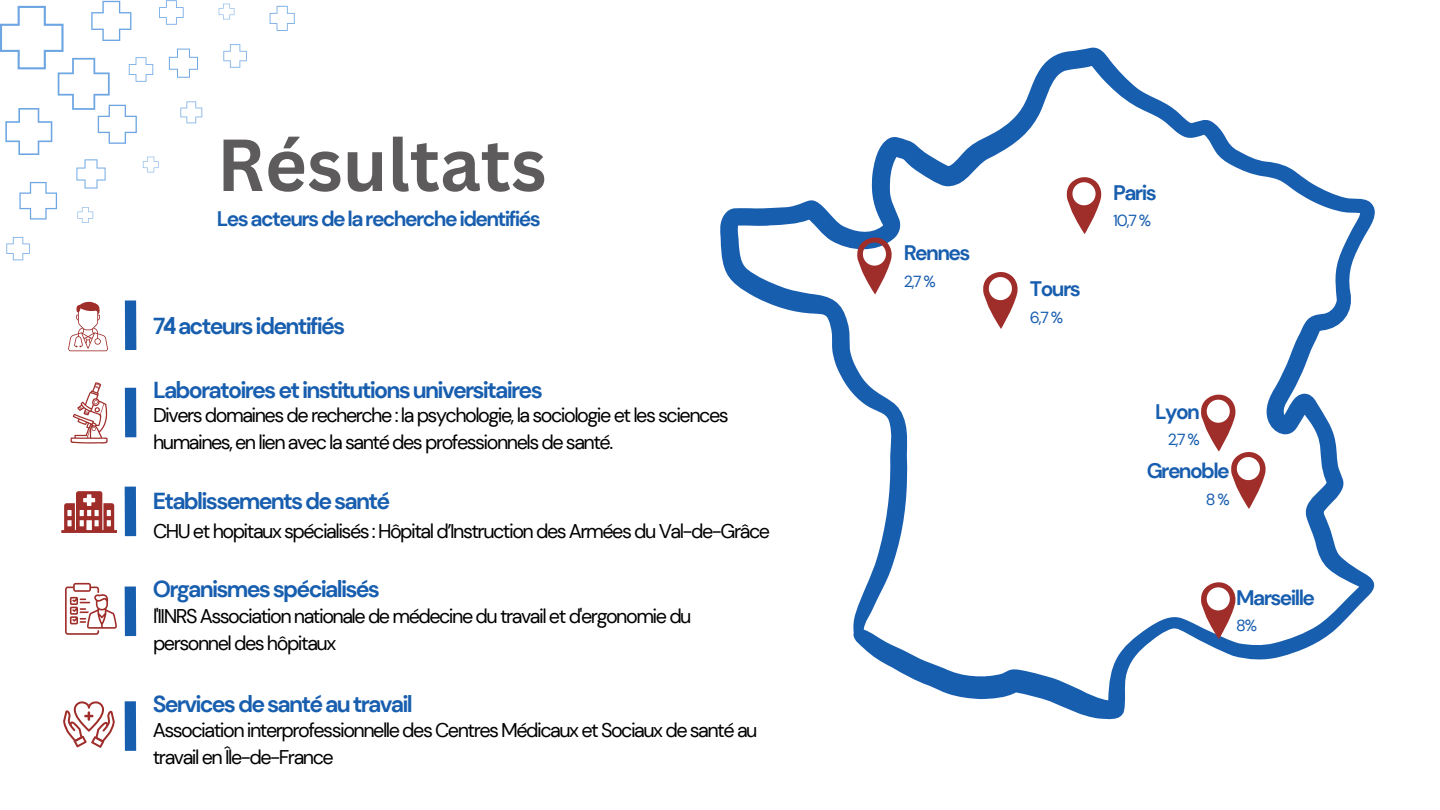
<style>
.page{position:relative;width:1440px;height:810px;background:#fff}
.page>*{position:absolute;margin:0;border:0;box-sizing:border-box;transform-origin:0 0}
.t1{font:700 72px "Canva Sans";color:#5d5b5b}
.t2{font:700 23.1px "DM Sans";letter-spacing:-.075em;color:#185eaf}
.t3{font:700 21px "DM Sans";letter-spacing:-.075em;color:#185eaf}
.t4{font:19.8px/27.2px "DM Sans";letter-spacing:-.075em;color:#000}
.t5{font:16px "DM Sans";color:#185eaf}
.s1{font-family:"Century Gothic"}
</style>
<div class="page">
<svg style="left:223px;top:44px;width:24px;height:24px"></svg>
<svg style="left:6px;top:237px;width:24px;height:23px"></svg>
<svg style="left:219px;top:4px;width:15px;height:15px"></svg>
<svg style="left:0;top:0;width:202px;height:223px"></svg>
<svg style="left:270px;top:6px;width:25px;height:25px"></svg>
<div style="left:125px;top:300px;width:11px;height:50px;background:#185eaf"></div>
<svg style="left:68px;top:302px;width:40px;height:49px"></svg>
<svg style="left:720px;top:47px;width:655px;height:673px"></svg>
<svg style="left:1065px;top:177px;width:37px;height:57px"></svg>
<svg style="left:1200px;top:582px;width:36px;height:57px"></svg>
<svg style="left:1200px;top:394px;width:66px;height:115px"></svg>
<svg style="left:856px;top:237px;width:36px;height:57px"></svg>
<svg style="left:982px;top:272px;width:36px;height:57px"></svg>
<div style="left:125px;top:388px;width:11px;height:49px;background:#185eaf"></div>
<div style="left:125px;top:487px;width:11px;height:49px;background:#185eaf"></div>
<div style="left:125px;top:587px;width:11px;height:49px;background:#185eaf"></div>
<div style="left:125px;top:701px;width:11px;height:50px;background:#185eaf"></div>
<svg style="left:70px;top:382px;width:38px;height:62px"></svg>
<svg style="left:61px;top:491px;width:56px;height:42px"></svg>
<svg style="left:65px;top:583px;width:52px;height:52px"></svg>
<svg style="left:63px;top:701px;width:52px;height:47px"></svg>
<p class="t1" style="left:217px;top:114px;width:331px">Résultats</p>
<p class="t3" style="left:217px;top:206px;width:325px">Les acteurs de la recherche identifiés</p>
<h2 class="t2" style="left:153px;top:311px;width:194px">7<span class="s1">4</span>acteurs identifiés</h2>
<h2 class="t2" style="left:153px;top:375px;width:391px">Laboratoires et institutions universitaires</h2>
<h2 class="t4" style="left:153px;top:402px;width:577px">Divers domaines de recherche : la psychologie, la sociologie et les sciences humaines, en lien avec la santé des professionnels de santé.</h2>
<h2 class="t2" style="left:153px;top:486px;width:239px">Etablissements de santé</h2>
<h2 class="t4" style="left:153px;top:517px;width:619px">CHU et hopitaux spécialisés : Hôpital d’Instruction des Armées du Val-de-Grâce</h2>
<h2 class="t2" style="left:153px;top:574px;width:229px">Organismes spécialisés</h2>
<h2 class="t4" style="left:153px;top:602px;width:540px">l'IINRS Association nationale de médecine du travail et d'ergonomie du personnel des hôpitaux</h2>
<h2 class="t2" style="left:153px;top:689px;width:262px">Services de santé au travail</h2>
<h2 class="t4" style="left:153px;top:716px;width:606px">Association interprofessionnelle des Centres Médicaux et Sociaux de santé au travail en Île-de-France</h2>
<p class="t3" style="left:904px;top:240px;width:68px">Rennes</p>
<h2 class="t5" style="left:904px;top:271px;width:34px">2,7 %</h2>
<p class="t3" style="left:1030px;top:275px;width:52px">Tours</p>
<p class="t5" style="left:1030px;top:307px;width:35px">6,7 %</p>
<p class="t3" style="left:1113px;top:179px;width:45px">Paris</p>
<h2 class="t5" style="left:1113px;top:210px;width:39px">10,7 %</h2>
<p class="t3" style="left:1155px;top:398px;width:46px">Lyon</p>
<h2 class="t5" style="left:1168px;top:429px;width:34px">2,7 %</h2>
<p class="t3" style="left:1147px;top:458px;width:85px">Grenoble</p>
<p class="t5" style="left:1206px;top:489px;width:25px">8 %</p>
<p class="t3" style="left:1236px;top:584px;width:80px">Marseille</p>
<h1 class="t5" style="left:1236px;top:615px;width:22px">8%</h1>
</div>
